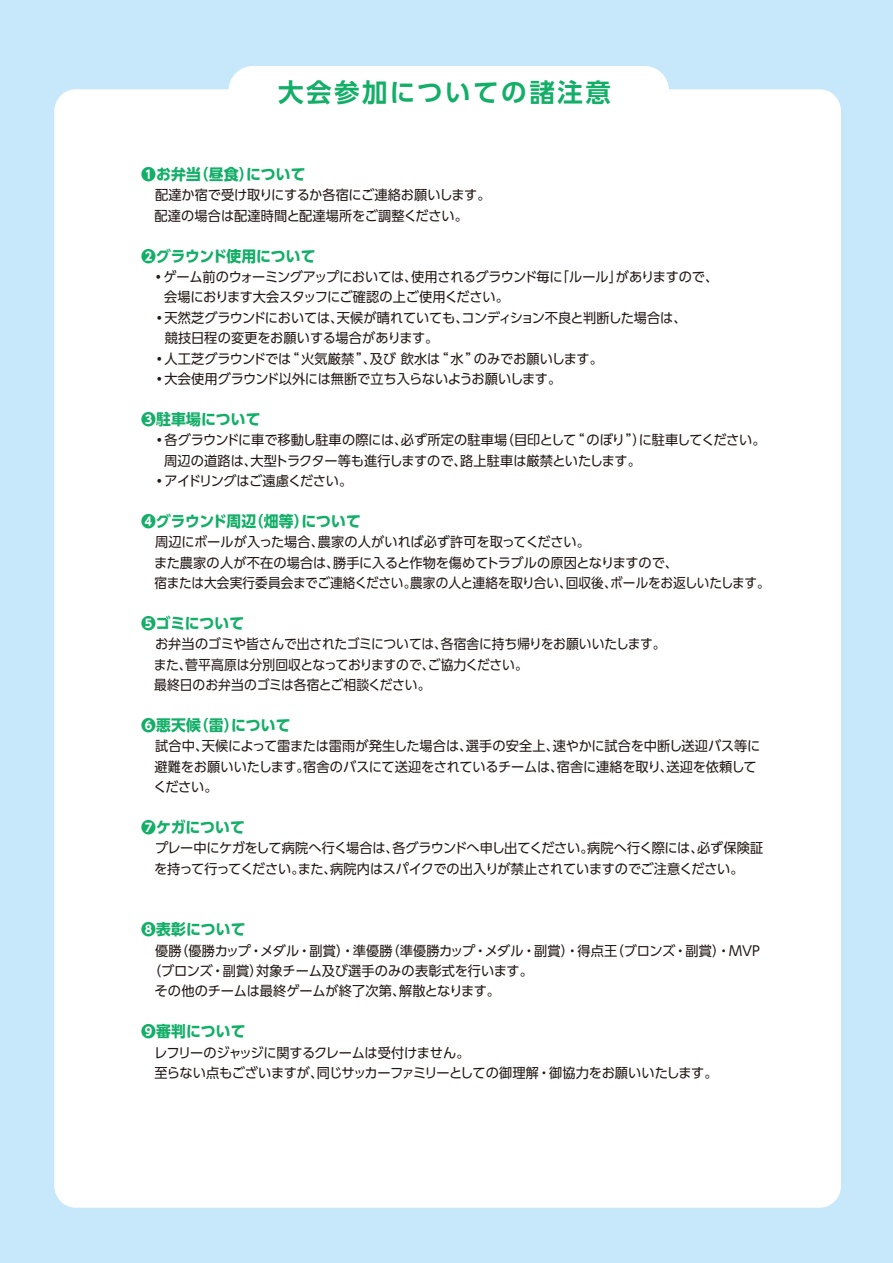
<style>
.page{position:relative;width:893px;height:1263px;background:#c7e8fa}
.page>*{position:absolute;margin:0;border:0;box-sizing:border-box;transform-origin:0 0}
.t1{font:700 25.5px "UD Shin Go Pro De";letter-spacing:.1em;color:#13ae67}
.t2{font:700 15.3px "UD Shin Go Pro";letter-spacing:.005em;color:#13ae67}
.t3{font:13.65px/20.4px "UD Shin Go Pro";letter-spacing:-.015em;color:#221815}
.t4{font:13.65px "UD Shin Go Pro";letter-spacing:-.015em;color:#221815;scale:.93 1}
.t5{font:13.65px "UD Shin Go Pro";letter-spacing:-.04em;color:#221815}
</style>
<div class="page">
<div style="left:54px;top:89px;width:787px;height:1119px;background:#fff;border-radius:22px"></div>
<div style="left:229px;top:66px;width:440px;height:49px;background:#fff;border-radius:24px"></div>
<h1 class="t1" style="left:278px;top:71px;width:334px">大会参加についての諸注意</h1>
<p class="t2" style="left:141px;top:162px;width:166px">❶お弁当（昼食）について</p>
<p class="t3" style="left:141px;top:184px;width:351px;text-indent:14px">配達か宿で受け取りにするか各宿にご連絡お願いします。　配達の場合は配達時間と配達場所をご調整ください。</p>
<p class="t2" style="left:141px;top:243px;width:176px">❷グラウンド使用について</p>
<p class="t3" style="left:152px;top:266px;width:568px">・ゲーム前のウォーミングアップにおいては、使用されるグラウンド毎に「ルール」がありますので、</p>
<p class="t3" style="left:141px;top:287px;width:369px">　 会場におります大会スタッフにご確認の上ご使用ください。</p>
<p class="t3" style="left:153px;top:307px;width:535px">・天然芝グラウンドにおいては、天候が晴れていても、コンディション不良と判断した場合は、</p>
<p class="t3" style="left:141px;top:327px;width:299px">　 競技日程の変更をお願いする場合があります。</p>
<p class="t3" style="left:153px;top:348px;width:451px">・人工芝グラウンドでは“火気厳禁”、及び 飲水は“水”のみでお願いします。</p>
<p class="t3" style="left:153px;top:368px;width:410px">・大会使用グラウンド以外には無断で立ち入らないようお願いします。</p>
<p class="t2" style="left:141px;top:406px;width:121px">❸駐車場について</p>
<p class="t3" style="left:153px;top:429px;width:614px">・各グラウンドに車で移動し駐車の際には、必ず所定の駐車場（目印として“ のぼり”）に駐車してください。</p>
<p class="t3" style="left:141px;top:450px;width:501px">　 周辺の道路は、大型トラクター等も進行しますので、路上駐車は厳禁といたします。</p>
<p class="t5" style="left:153px;top:470px;width:201px">・アイドリングはご遠慮ください。</p>
<p class="t2" style="left:141px;top:509px;width:221px">❹グラウンド周辺（畑等）について</p>
<p class="t3" style="left:155px;top:531px;width:436px">周辺にボールが入った場合、農家の人がいれば必ず許可を取ってください。</p>
<p class="t3" style="left:141px;top:552px;width:538px">　また農家の人が不在の場合は、勝手に入ると作物を傷めてトラブルの原因となりますので、</p>
<p class="t4" style="left:155px;top:572px;width:663px">宿または大会実行委員会までご連絡ください。農家の人と連絡を取り合い、回収後、ボールをお返しいたします。</p>
<p class="t2" style="left:141px;top:611px;width:104px">❺ゴミについて</p>
<p class="t3" style="left:141px;top:633px;width:526px;text-indent:14px">お弁当のゴミや皆さんで出されたゴミについては、各宿舎に持ち帰りをお願いいたします。　また、菅平高原は分別回収となっておりますので、ご協力ください。<br>　最終日のお弁当のゴミは各宿とご相談ください。</p>
<p class="t2" style="left:141px;top:713px;width:151px">❻悪天候（雷）について</p>
<p class="t3" style="left:141px;top:736px;width:620px;text-indent:14px">試合中、天候によって雷または雷雨が発生した場合は、選手の安全上、速やかに試合を中断し送迎バス等に　避難をお願いいたします。宿舎のバスにて送迎をされているチームは、宿舎に連絡を取り、送迎を依頼して　ください。</p>
<p class="t2" style="left:141px;top:815px;width:105px">❼ケガについて</p>
<p class="t3" style="left:141px;top:838px;width:624px;text-indent:14px">プレー中にケガをして病院へ行く場合は、各グラウンドへ申し出てください。病院へ行く際には、必ず保険証　を持って行ってください。また、病院内はスパイクでの出入りが禁止されていますのでご注意ください。</p>
<p class="t2" style="left:141px;top:917px;width:106px">❽表彰について</p>
<p class="t3" style="left:141px;top:940px;width:620px;text-indent:14px">優勝（優勝カップ・メダル・副賞）・準優勝（準優勝カップ・メダル・副賞）・得点王（ブロンズ・副賞）・MVP　（ブロンズ・副賞）対象チーム及び選手のみの表彰式を行います。<br>　その他のチームは最終ゲームが終了次第、解散となります。</p>
<p class="t2" style="left:141px;top:1019px;width:106px">❾審判について</p>
<p class="t3" style="left:141px;top:1042px;width:578px;text-indent:13px">レフリーのジャッジに関するクレームは受付けません。<br>　至らない点もございますが、同じサッカーファミリーとしての御理解・御協力をお願いいたします。</p>
</div>
